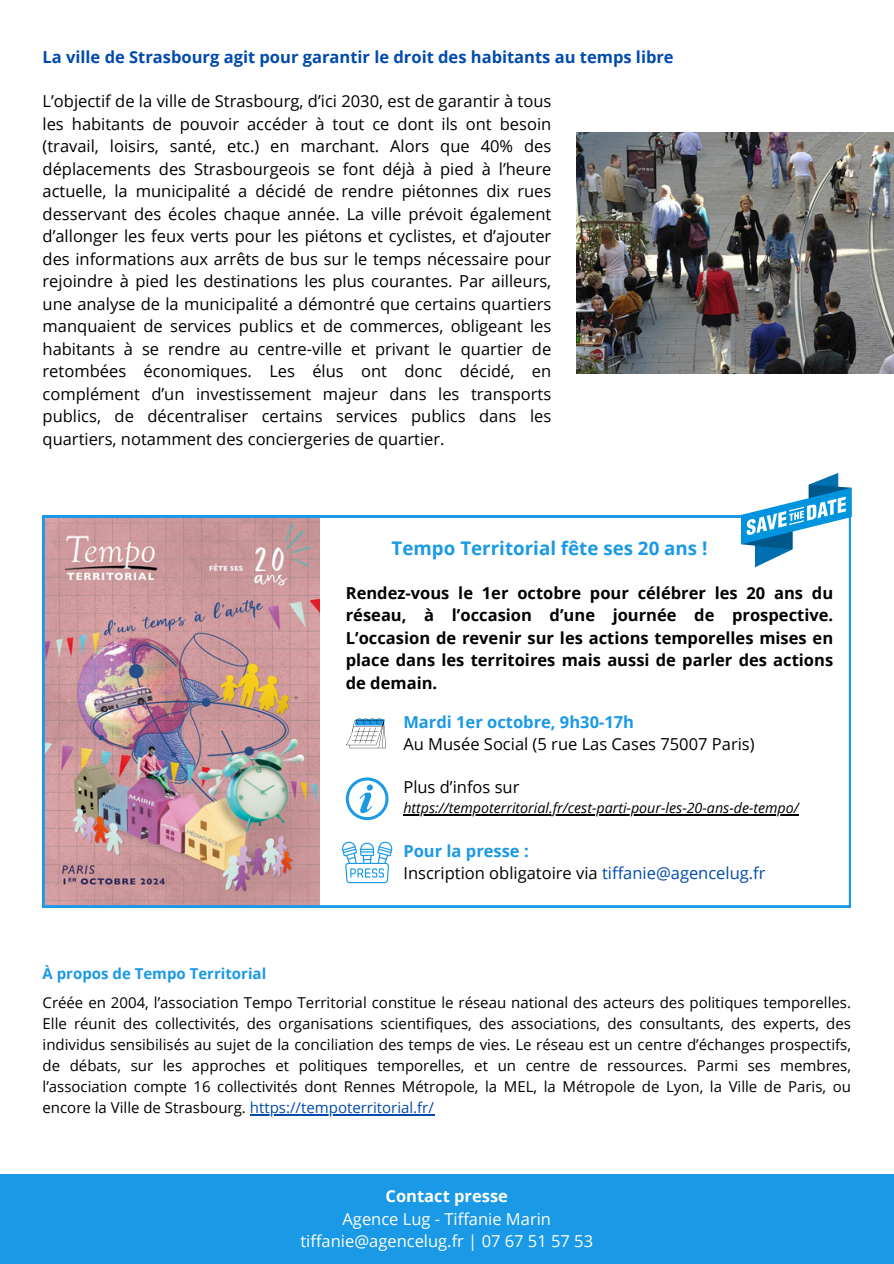
<style>
.page{position:relative;width:894px;height:1264px;background:#fff}
.page>*{position:absolute;margin:0;border:0;box-sizing:border-box;transform-origin:0 0}
.t1{font:700 18.75px "Open Sans";color:#1a99e6}
.t2{font:16.5px/22.5px "Open Sans";color:#000;text-align:justify}
.t3{font:700 16.5px/22.5px "Open Sans";color:#000;text-align:justify}
.t4{font:16.5px/22.5px "Open Sans";color:#fff;text-align:center}
.t5{font:700 16.5px "Open Sans";color:#004aad}
.t6{font:700 16.5px "Open Sans";color:#1a99e6}
.t7{font:15px/21px "Open Sans";color:#000;text-align:justify}
.t8{font:700 15px "Open Sans";color:#1a99e6}
.t9{font:italic 14.25px "Open Sans";color:#000}
.s1{color:#004aad}
.s2{font-weight:700}
</style>
<div class="page">
<svg style="left:43px;top:515px;width:807px;height:392px"></svg>
<svg style="left:741px;top:473px;width:110px;height:94px"></svg>
<svg style="left:346px;top:718px;width:40px;height:30px"></svg>
<svg style="left:346px;top:777px;width:42px;height:43px"></svg>
<div style="left:349px;top:780px;width:36px;height:37px;background:#fff;border-radius:50%"></div>
<svg style="left:359px;top:784px;width:14px;height:30px"></svg>
<svg style="left:341px;top:841px;width:52px;height:42px"></svg>
<hr style="left:403px;top:814px;width:395px;height:1px;background:#000">
<div style="left:0;top:1174px;width:893px;height:89px;background:#1a99e6"></div>
<hr style="left:250px;top:1114px;width:184px;height:1px;background:#004aad">
<img style="left:576px;top:133px;width:316px;height:240px">
<p class="t5" style="left:43px;top:46px;width:632px">La ville de Strasbourg agit pour garantir le droit des habitants au temps libre</p>
<p class="t2" style="left:43px;top:90px;width:510px">L’objectif de la ville de Strasbourg, d’ici 2030, est de garantir à tous les habitants de pouvoir accéder à tout ce dont ils ont besoin (travail, loisirs, santé, etc.) en marchant. Alors que 40% des déplacements des Strasbourgeois se font déjà à pied à l’heure actuelle, la municipalité a décidé de rendre piétonnes dix rues desservant des écoles chaque année. La ville prévoit également d’allonger les feux verts pour les piétons et cyclistes, et d’ajouter des informations aux arrêts de bus sur le temps nécessaire pour rejoindre à pied les destinations les plus courantes. Par ailleurs, une analyse de la municipalité a démontré que certains quartiers manquaient de services publics et de commerces, obligeant les habitants à se rendre au centre-ville et privant le quartier de retombées économiques. Les élus ont donc décidé, en complément d’un investissement majeur dans les transports publics, de décentraliser certains services publics dans les quartiers, notamment des conciergeries de quartier.</p>
<p class="t1" style="left:391px;top:535px;width:317px">Tempo Territorial fête ses 20 ans !</p>
<p class="t3" style="left:346px;top:581px;width:489px">Rendez-vous le 1er octobre pour célébrer les 20 ans du réseau, à l’occasion d’une journée de prospective.<br>L’occasion de revenir sur les actions temporelles mises en place dans les territoires mais aussi de parler des actions de demain.</p>
<p class="t6" style="left:403px;top:710px;width:232px">Mardi 1er octobre, 9h30-17h</p>
<p class="t2" style="left:403px;top:732px;width:352px">Au Musée Social (5 rue Las Cases 75007 Paris)</p>
<h1 class="t2" style="left:403px;top:775px;width:117px">Plus d’infos sur</h1>
<p class="t9" style="left:403px;top:797px;width:397px">https://tempoterritorial.fr/cest-parti-pour-les-20-ans-de-tempo/</p>
<p class="t6" style="left:403px;top:839px;width:127px">Pour la presse :</p>
<h3 class="t2" style="left:403px;top:861px;width:363px">Inscription obligatoire via <span class="s1">tiffanie@agencelug.fr</span></h3>
<p class="t8" style="left:43px;top:963px;width:225px">À propos de Tempo Territorial</p>
<p class="t7" style="left:43px;top:992px;width:809px">Créée en 2004, l’association Tempo Territorial constitue le réseau national des acteurs des politiques temporelles.<br>Elle réunit des collectivités, des organisations scientifiques, des associations, des consultants, des experts, des individus sensibilisés au sujet de la conciliation des temps de vies. Le réseau est un centre d’échanges prospectifs, de débats, sur les approches et politiques temporelles, et un centre de ressources. Parmi ses membres, l’association compte 16 collectivités dont Rennes Métropole, la MEL, la Métropole de Lyon, la Ville de Paris, ou encore la Ville de Strasbourg. <span class="s1">https://tempoterritorial.fr/</span></p>
<p class="t4" style="left:300px;top:1184px;width:294px"><span class="s2">Contact presse<br></span>Agence Lug - Tiffanie Marin tiffanie@agencelug.fr | 07 67 51 57 53</p>
</div>
